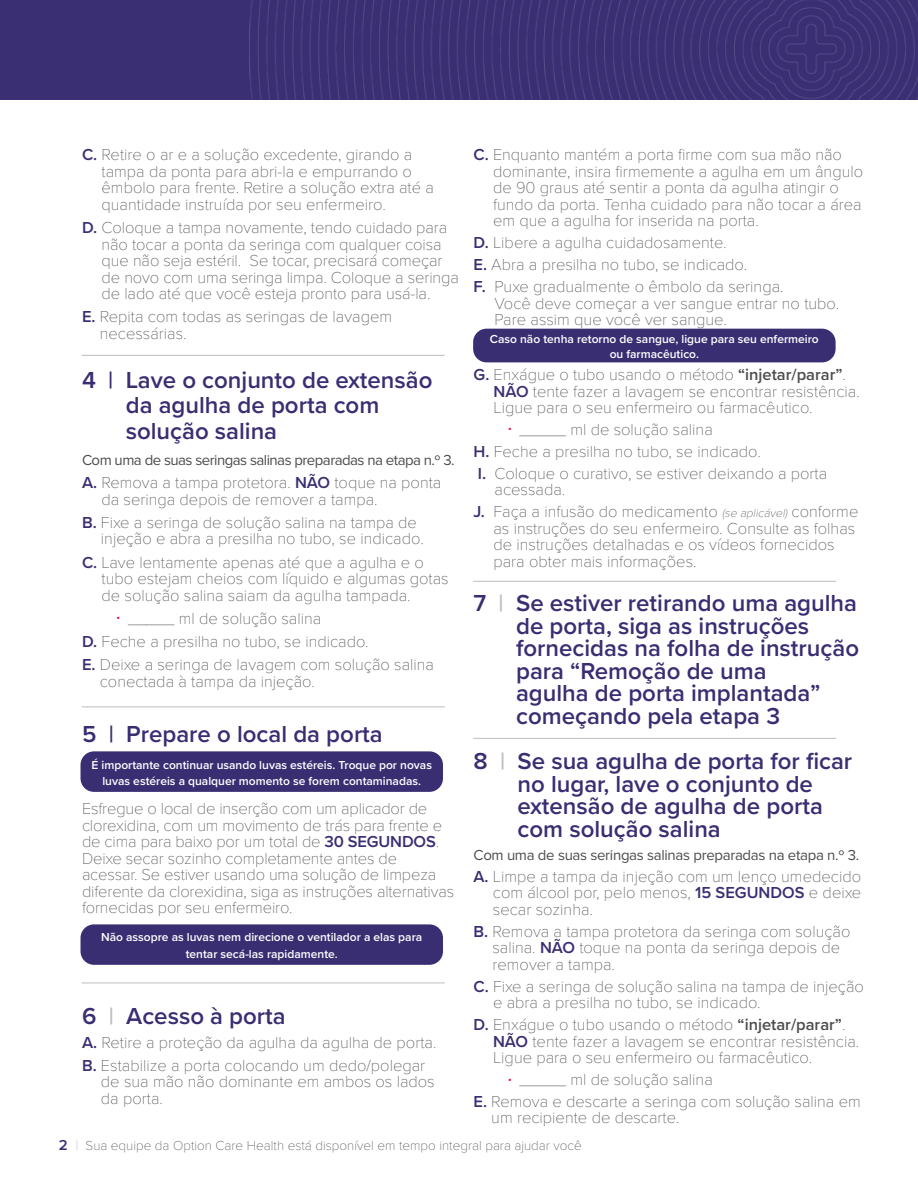
<style>
.page{position:relative;width:918px;height:1188px;background:#fff}
.page>*{position:absolute;margin:0;border:0;box-sizing:border-box;transform-origin:0 0}
.t1{font:600 24px/22.5px "Proxima Nova";color:#3a2e73}
.t2{font:100 16.5px/16.5px "Proxima Nova T";color:#4b4c4d}
.t3{font:15px "Proxima Nova";letter-spacing:-.03em;color:#4b4c4d}
.t4{font:100 13.5px "Proxima Nova T";color:#4b4c4d}
.t5{font:600 12px/16.5px "Proxima Nova";color:#fff;text-align:center}
.s1{font-family:"Proxima Nova";font-weight:600;color:#3a2e73}
.s2{font-size:12px;color:#ec0b6b}
.s3{color:#bcbdc0}
.s4{font-family:"Proxima Nova";font-weight:600}
.s5{font-style:italic;font-size:12px}
.s6{font-family:"Proxima Nova";font-weight:600;font-size:15px;color:#3a2e73}
.s7{font-size:15px;color:#bcbdc0}
</style>
<div class="page">
<hr style="left:474px;top:581px;width:362px;height:1px;background:#bcbdc0">
<hr style="left:82px;top:706px;width:362px;height:1px;background:#bcbdc0">
<hr style="left:82px;top:983px;width:362px;height:1px;background:#bcbdc0">
<hr style="left:82px;top:355px;width:362px;height:1px;background:#bcbdc0">
<hr style="left:474px;top:738px;width:362px;height:1px;background:#bcbdc0">
<div style="left:81px;top:751px;width:362px;height:41px;background:#3a2e73;border-radius:14px"></div>
<div style="left:81px;top:924px;width:362px;height:41px;background:#3a2e73;border-radius:14px"></div>
<div style="left:473px;top:329px;width:363px;height:33px;background:#3a2e73;border-radius:14px"></div>
<div style="left:0;top:0;width:918px;height:100px;background:#3b2f74"></div>
<img style="left:249px;top:0;width:669px;height:100px">
<p class="t2" style="left:102px;top:146px;width:334px;text-indent:-20px"><span class="s1">C.</span> Retire o ar e a solução excedente, girando a tampa da ponta para abri-la e empurrando o êmbolo para frente. Retire a solução extra até a quantidade instruída por seu enfermeiro.</p>
<p class="t2" style="left:102px;top:218px;width:359px;text-indent:-20px"><span class="s1">D.</span> Coloque a tampa novamente, tendo cuidado para não tocar a ponta da seringa com qualquer coisa que não seja estéril. Se tocar, precisará começar de novo com uma seringa limpa. Coloque a seringa de lado até que você esteja pronto para usá-la.</p>
<p class="t2" style="left:100px;top:308px;width:294px;text-indent:-18px"><span class="s1">E.</span> Repita com todas as seringas de lavagem necessárias.</p>
<p class="t1" style="left:126px;top:366px;width:308px;line-height:25.5px;text-indent:-44px">4 | Lave o conjunto de extensão da agulha de porta com solução salina</p>
<p class="t3" style="left:82px;top:451px;width:374px">Com uma de suas seringas salinas preparadas na etapa n.º 3.</p>
<p class="t2" style="left:101px;top:473px;width:342px;text-indent:-19px"><span class="s1">A.</span> Remova a tampa protetora. <span class="s1">NÃO</span> toque na ponta da seringa depois de remover a tampa.</p>
<p class="t2" style="left:101px;top:513px;width:324px;text-indent:-19px"><span class="s1">B.</span> Fixe a seringa de solução salina na tampa de injeção e abra a presilha no tubo, se indicado.</p>
<p class="t2" style="left:102px;top:553px;width:349px;text-indent:-20px"><span class="s1">C.</span> Lave lentamente apenas até que a agulha e o tubo estejam cheios com líquido e algumas gotas de solução salina saiam da agulha tampada.</p>
<p class="t2" style="left:116px;top:609px;width:206px"><span class="s2">•</span> _____ ml de solução salina</p>
<p class="t2" style="left:82px;top:632px;width:288px"><span class="s1">D.</span> Feche a presilha no tubo, se indicado.</p>
<p class="t2" style="left:100px;top:656px;width:336px;text-indent:-18px"><span class="s1">E.</span> Deixe a seringa de lavagem com solução salina conectada à tampa da injeção.</p>
<p class="t1" style="left:82px;top:722px;width:302px">5 | Prepare o local da porta</p>
<p class="t5" style="left:91px;top:756px;width:342px">É importante continuar usando luvas estéreis. Troque por novas luvas estéreis a qualquer momento se forem contaminadas.</p>
<p class="t2" style="left:82px;top:800px;width:374px">Esfregue o local de inserção com um aplicador de clorexidina, com um movimento de trás para frente e de cima para baixo por um total de <span class="s1">30 SEGUNDOS</span>.<br>Deixe secar sozinho completamente antes de acessar. Se estiver usando uma solução de limpeza diferente da clorexidina, siga as instruções alternativas fornecidas por seu enfermeiro.</p>
<p class="t5" style="left:101px;top:929px;width:323px">Não assopre as luvas nem direcione o ventilador a elas para tentar secá-las rapidamente.</p>
<p class="t1" style="left:82px;top:1005px;width:205px">6 <span class="s3">|</span> Acesso à porta</p>
<p class="t2" style="left:82px;top:1033px;width:356px"><span class="s1">A.</span> Retire a proteção da agulha da agulha de porta.</p>
<p class="t2" style="left:101px;top:1056px;width:335px;text-indent:-19px"><span class="s1">B.</span> Estabilize a porta colocando um dedo/polegar de sua mão não dominante em ambos os lados da porta.</p>
<p class="t2" style="left:493px;top:146px;width:372px;text-indent:-20px"><span class="s1">C.</span> Enquanto mantém a porta firme com sua mão não dominante, insira firmemente a agulha em um ângulo de 90 graus até sentir a ponta da agulha atingir o fundo da porta. Tenha cuidado para não tocar a área em que a agulha for inserida na porta.</p>
<p class="t2" style="left:474px;top:234px;width:255px"><span class="s1">D.</span> Libere a agulha cuidadosamente.</p>
<p class="t2" style="left:474px;top:255px;width:275px"><span class="s1">E.</span> Abra a presilha no tubo, se indicado.</p>
<p class="t2" style="left:494px;top:277px;width:346px;text-indent:-21px"><span class="s1">F.</span> Puxe gradualmente o êmbolo da seringa.<br>Você deve começar a ver sangue entrar no tubo.<br>Pare assim que você ver sangue.</p>
<p class="t5" style="left:490px;top:331px;width:330px;line-height:15px">Caso não tenha retorno de sangue, ligue para seu enfermeiro ou farmacêutico.</p>
<p class="t2" style="left:494px;top:365px;width:368px;text-indent:-20px"><span class="s1">G.</span> Enxágue o tubo usando o método <span class="s4">“injetar/parar”</span>.<br><span class="s1">NÃO</span> tente fazer a lavagem se encontrar resistência.<br>Ligue para o seu enfermeiro ou farmacêutico.</p>
<p class="t2" style="left:508px;top:420px;width:206px"><span class="s2">•</span> _____ ml de solução salina</p>
<p class="t2" style="left:474px;top:442px;width:289px"><span class="s1">H.</span> Feche a presilha no tubo, se indicado.</p>
<p class="t2" style="left:495px;top:464px;width:334px;text-indent:-17px"><span class="s1">I.</span> Coloque o curativo, se estiver deixando a porta acessada.</p>
<p class="t2" style="left:493px;top:502px;width:366px;text-indent:-20px"><span class="s1">J.</span> Faça a infusão do medicamento <span class="s5">(se aplicável)</span> conforme as instruções do seu enfermeiro. Consulte as folhas de instruções detalhadas e os vídeos fornecidos para obter mais informações.</p>
<p class="t1" style="left:516px;top:591px;width:345px;text-indent:-43px">7 <span class="s3">|</span> Se estiver retirando uma agulha de porta, siga as instruções fornecidas na folha de instrução para “Remoção de uma<br>agulha de porta implantada” começando pela etapa 3</p>
<p class="t1" style="left:518px;top:749px;width:336px;text-indent:-44px">8 <span class="s3">|</span> Se sua agulha de porta for ficar no lugar, lave o conjunto de extensão de agulha de porta com solução salina</p>
<p class="t3" style="left:474px;top:846px;width:387px">Com uma de suas seringas salinas preparadas na etapa n.º 3.</p>
<p class="t2" style="left:493px;top:867px;width:370px;text-align:justify;text-indent:-19px"><span class="s1">A.</span> Limpe a tampa da injeção com um lenço umedecido com álcool por, pelo menos, <span class="s1">15 SEGUNDOS</span> e deixe secar sozinha.</p>
<p class="t2" style="left:492px;top:922px;width:359px;text-indent:-19px"><span class="s1">B.</span> Remova a tampa protetora da seringa com solução salina. <span class="s1">NÃO</span> toque na ponta da seringa depois de remover a tampa.</p>
<p class="t2" style="left:493px;top:977px;width:372px;text-indent:-20px"><span class="s1">C.</span> Fixe a seringa de solução salina na tampa de injeção e abra a presilha no tubo, se indicado.</p>
<p class="t2" style="left:493px;top:1015px;width:368px;text-indent:-20px"><span class="s1">D.</span> Enxágue o tubo usando o método <span class="s4">“injetar/parar”</span>.<br><span class="s1">NÃO</span> tente fazer a lavagem se encontrar resistência.<br>Ligue para o seu enfermeiro ou farmacêutico.</p>
<p class="t2" style="left:508px;top:1070px;width:206px"><span class="s2">•</span> _____ ml de solução salina</p>
<p class="t2" style="left:491px;top:1092px;width:371px;text-indent:-18px"><span class="s1">E.</span> Remova e descarte a seringa com solução salina em um recipiente de descarte.</p>
<p class="t4" style="left:59px;top:1135px;width:525px"><span class="s6">2</span> <span class="s7">|</span> Sua equipe da Option Care Health está disponível em tempo integral para ajudar você</p>
</div>
